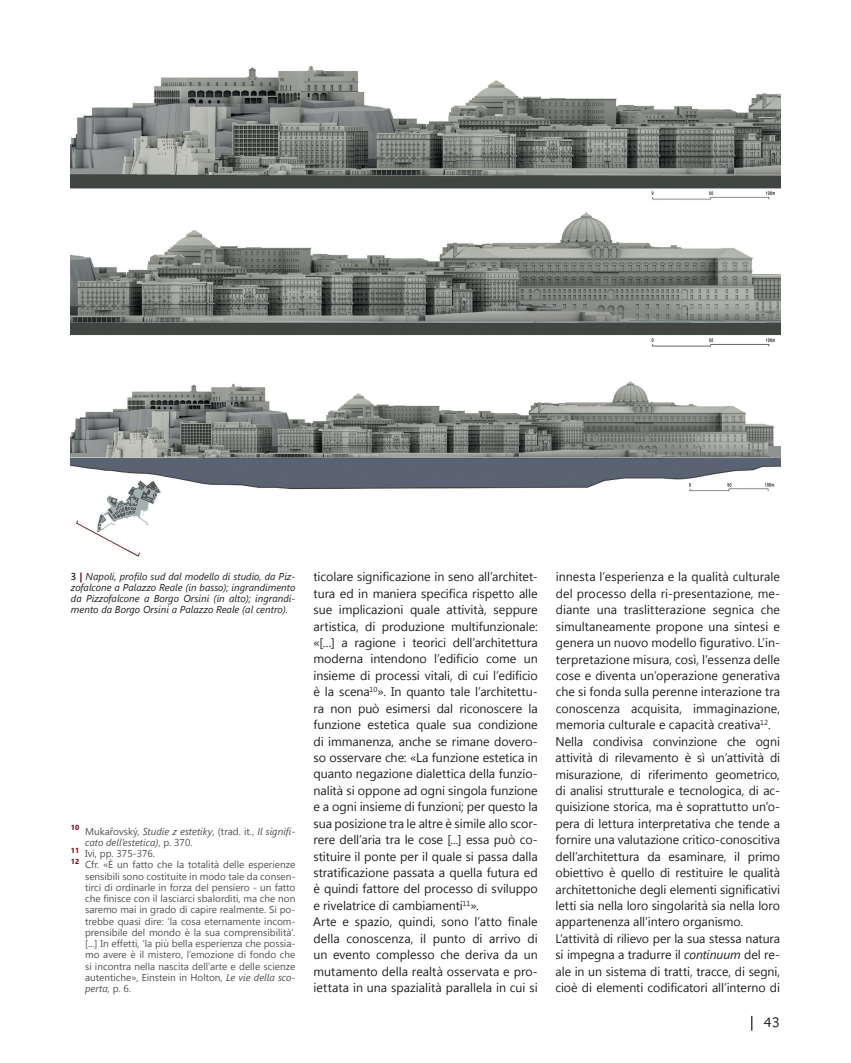
<style>
.page{position:relative;width:851px;height:1063px;background:#fff}
.page>*{position:absolute;margin:0;border:0;box-sizing:border-box;transform-origin:0 0}
.t1{font:12.5px/16.4px "Segoe UI";letter-spacing:-.005em;color:#231f20}
.t2{font:12.5px "Sathu";color:#231f20}
.t3{font:10px "Segoe UI";color:#505052}
.t4{font:italic 10px/11.2px "Segoe UI";color:#231f20;text-align:justify}
.t5{font:italic 10px "Segoe UI";color:#505052}
.s1{font-weight:600;font-style:normal}
.s2{font-weight:700;font-style:normal;color:#7e0412}
.s3{font-style:normal}
.s4{font-style:italic}
</style>
<div class="page">
<svg style="left:751px;top:1016px;width:1px;height:15px"></svg>
<img style="left:71px;top:65px;width:709px;height:492px">
<p class="t4" style="left:71px;top:570px;width:226px"><span class="s1">3</span> <span class="s2">|</span> Napoli, profilo sud dal modello di studio, da Piz&shy;zofalcone a Palazzo Reale (in basso); ingrandimento da Pizzofalcone a Borgo Orsini (in alto); ingrandi&shy;mento da Borgo Orsini a Palazzo Reale (al centro).</p>
<p class="t5" style="left:71px;top:824px;width:226px"><sup>10</sup> <span class="s3">Mukařovský,</span> Studie z estetiky<span class="s3">, (trad. it.,</span> Il signifi-</p>
<p class="t5" style="left:85px;top:835px;width:109px">cato dell’estetica)<span class="s3">, p. 370.</span></p>
<p class="t3" style="left:71px;top:846px;width:86px"><sup>11</sup> Ivi, pp. 375-376.</p>
<p class="t3" style="left:71px;top:858px;width:226px"><sup>12</sup> Cfr. «È un fatto che la totalità delle esperienze</p>
<p class="t3" style="left:85px;top:869px;width:212px">sensibili sono costituite in modo tale da consen-</p>
<p class="t3" style="left:85px;top:880px;width:212px">tirci di ordinarle in forza del pensiero - un fatto</p>
<p class="t3" style="left:85px;top:891px;width:212px">che finisce con il lasciarci sbalorditi, ma che non</p>
<p class="t3" style="left:85px;top:903px;width:212px">saremo mai in grado di capire realmente. Si po-</p>
<p class="t3" style="left:85px;top:914px;width:212px">trebbe quasi dire: ‘la cosa eternamente incom-</p>
<p class="t3" style="left:85px;top:925px;width:212px">prensibile del mondo è la sua comprensibilità’.</p>
<p class="t3" style="left:85px;top:936px;width:212px">[...] In effetti, ‘la più bella esperienza che possia-</p>
<p class="t3" style="left:85px;top:948px;width:212px">mo avere è il mistero, l’emozione di fondo che</p>
<p class="t3" style="left:85px;top:959px;width:212px">si incontra nella nascita dell’arte e delle scienze</p>
<p class="t3" style="left:85px;top:970px;width:212px">autentiche», Einstein in Holton, <span class="s4">Le vie della sco-</span></p>
<p class="t5" style="left:85px;top:981px;width:47px">perta, <span class="s3">p. 6.</span></p>
<p class="t1" style="left:313px;top:568px;width:226px">ticolare significazione in seno all’architet&shy;tura ed in maniera specifica rispetto alle sue implicazioni quale attività, seppure artistica, di produzione multifunzionale: «[…] a ragione i teorici dell’architettura moderna intendono l’edificio come un insieme di processi vitali, di cui l’edificio è la scena<sup>10</sup>». In quanto tale l’architettu&shy;ra non può esimersi dal riconoscere la funzione estetica quale sua condizione di immanenza, anche se rimane dovero&shy;so osservare che: «La funzione estetica in quanto negazione dialettica della funzio&shy;nalità si oppone ad ogni singola funzione e a ogni insieme di funzioni; per questo la sua posizione tra le altre è simile allo scor&shy;rere dell’aria tra le cose [...] essa può co&shy;stituire il ponte per il quale si passa dalla stratificazione passata a quella futura ed è quindi fattore del processo di sviluppo e rivelatrice di cambiamenti<sup>11</sup>».<br>Arte e spazio, quindi, sono l’atto finale della conoscenza, il punto di arrivo di un evento complesso che deriva da un mutamento della realtà osservata e pro&shy;iettata in una spazialità parallela in cui si</p>
<p class="t1" style="left:555px;top:568px;width:226px">innesta l’esperienza e la qualità culturale del processo della ri-presentazione, me&shy;diante una traslitterazione segnica che simultaneamente propone una sintesi e genera un nuovo modello figurativo. L’in&shy;terpretazione misura, così, l’essenza delle cose e diventa un’operazione generativa che si fonda sulla perenne interazione tra conoscenza acquisita, immaginazione, memoria culturale e capacità creativa<sup>12</sup>.<br>Nella condivisa convinzione che ogni attività di rilevamento è sì un’attività di misurazione, di riferimento geometrico, di analisi strutturale e tecnologica, di ac&shy;quisizione storica, ma è soprattutto un’o&shy;pera di lettura interpretativa che tende a fornire una valutazione critico-conoscitiva dell’architettura da esaminare, il primo obiettivo è quello di restituire le qualità architettoniche degli elementi significativi letti sia nella loro singolarità sia nella loro appartenenza all’intero organismo.<br>L’attività di rilievo per la sua stessa natura si impegna a tradurre il <span class="s4">continuum</span> del re&shy;ale in un sistema di tratti, tracce, di segni, cioè di elementi codificatori all’interno di</p>
<p class="t2" style="left:763px;top:1016px;width:18px">43</p>
</div>
